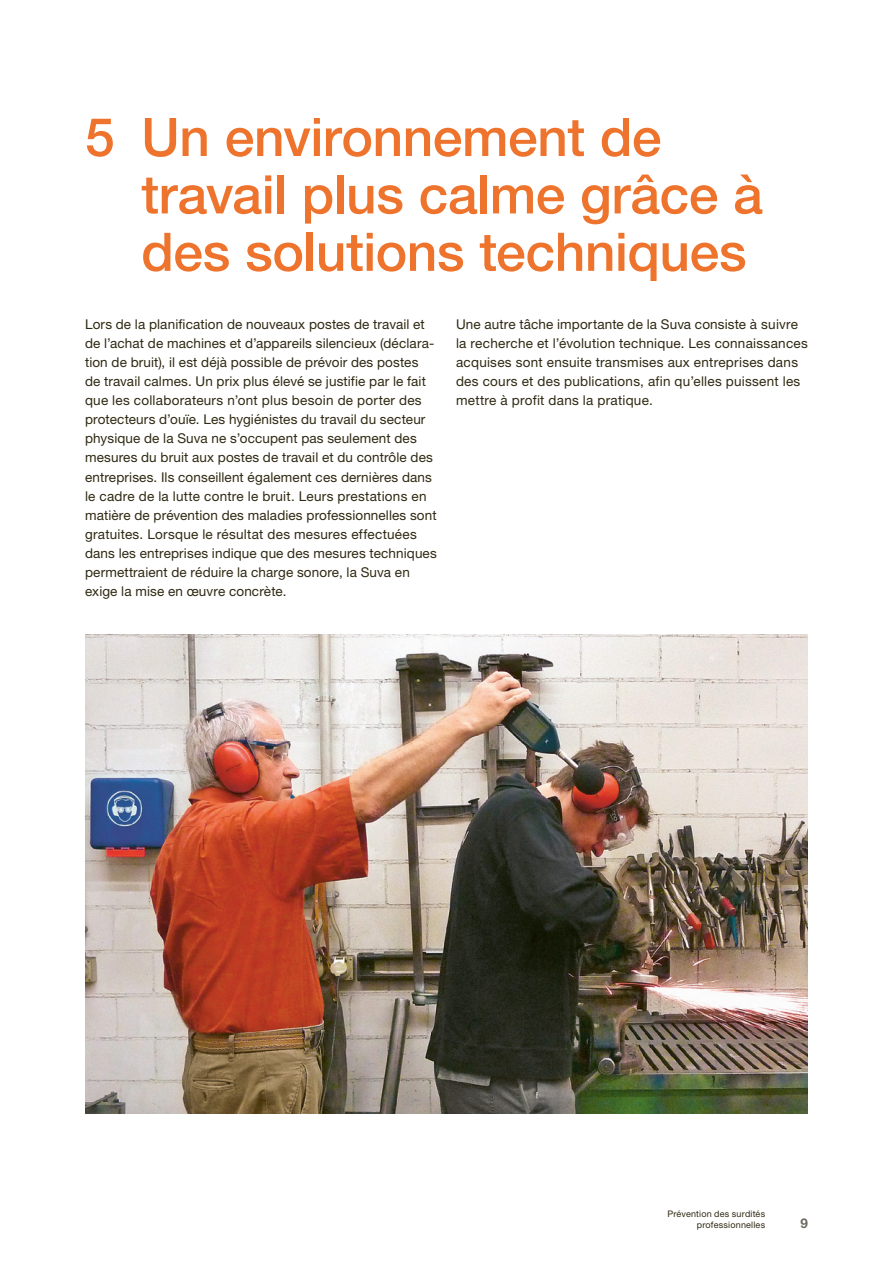
<style>
.page{position:relative;width:893px;height:1263px;background:#fff}
.page>*{position:absolute;margin:0;border:0;box-sizing:border-box;transform-origin:0 0}
.t1{font:500 53.25px/57.4px "Helvetica Neue LT Std";letter-spacing:-.01em;color:#ee742d}
.t2{font:13.5px/19.2px "Helvetica Neue LT Std";letter-spacing:.01em;color:#2f2912}
.t3{font:700 13.5px "Helvetica Neue LT Std";color:#6d6a63}
.t4{font:9px/10.6px "Helvetica Neue LT Std";letter-spacing:.02em;color:#2f2912;text-align:right}
</style>
<div class="page">
<img style="left:85px;top:635px;width:723px;height:478px">
<h1 class="t1" style="left:141px;top:108px;width:623px;text-indent:-56px">5 Un environnement de travail plus calme grâce à des solutions techniques</h1>
<p class="t2" style="left:456px;top:314px;width:353px">Une autre tâche importante de la Suva consiste à suivre la recherche et l’évolution technique. Les connaissances acquises sont ensuite transmises aux entreprises dans des cours et des publications, afin qu’elles puissent les mettre à profit dans la pratique.</p>
<p class="t2" style="left:85px;top:314px;width:353px">Lors de la planification de nouveaux postes de travail et de l’achat de machines et d’appareils silencieux (déclara&shy;tion de bruit), il est déjà possible de prévoir des postes de travail calmes. Un prix plus élevé se justifie par le fait que les collaborateurs n’ont plus besoin de porter des protecteurs d’ouïe. Les hygiénistes du travail du secteur physique de la Suva ne s’occupent pas seulement des mesures du bruit aux postes de travail et du contrôle des entreprises. Ils conseillent également ces dernières dans le cadre de la lutte contre le bruit. Leurs prestations en matière de prévention des maladies professionnelles sont gratuites. Lorsque le résultat des mesures effectuées dans les entreprises indique que des mesures techniques permettraient de réduire la charge sonore, la Suva en exige la mise en œuvre concrète.</p>
<p class="t4" style="left:667px;top:1208px;width:99px">Prévention des surdités professionnelles</p>
<p class="t3" style="left:800px;top:1215px;width:9px">9</p>
</div>
